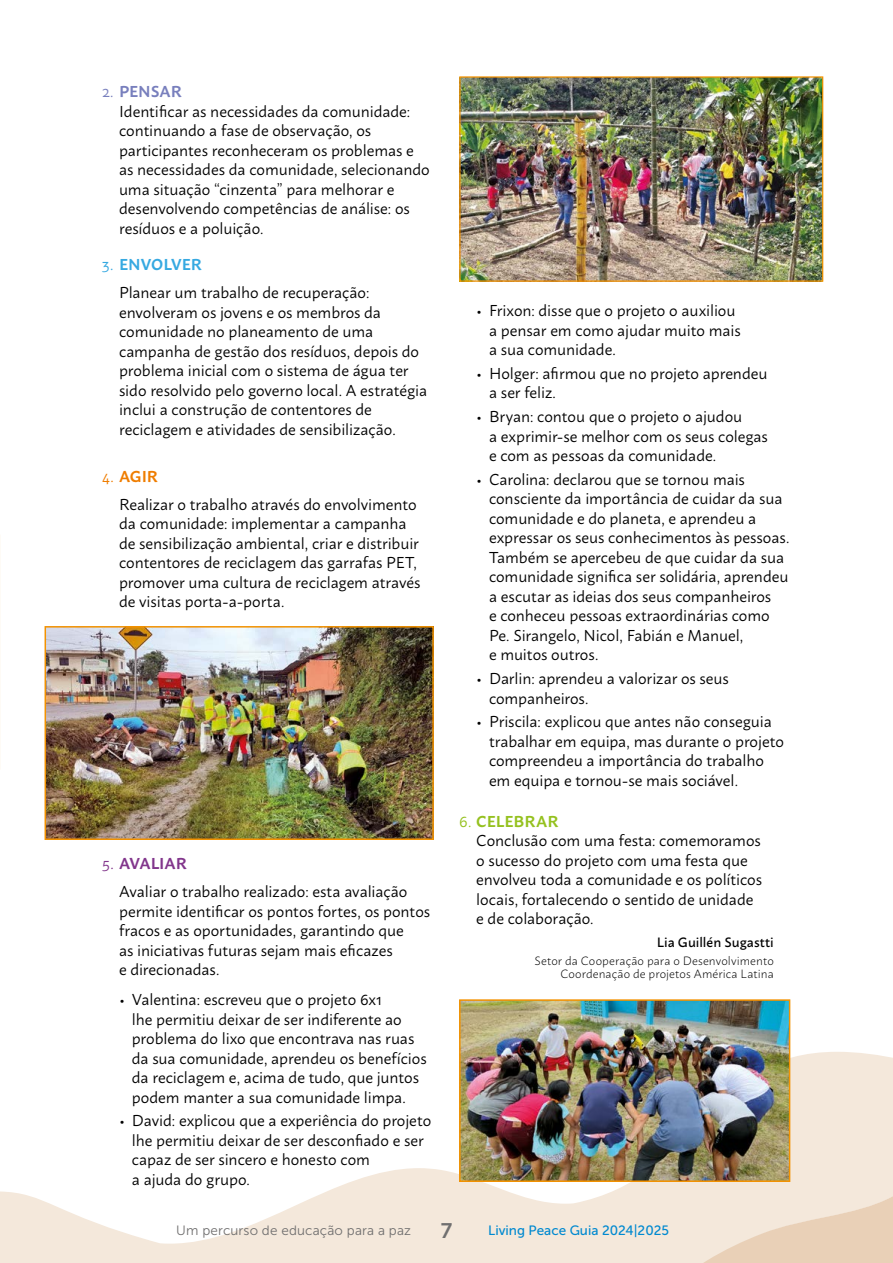
<style>
.page{position:relative;width:893px;height:1263px;background:#fff}
.page>*{position:absolute;margin:0;border:0;box-sizing:border-box;transform-origin:0 0}
.t1{font:21px "Museo Sans 700";color:#706f6f}
.t2{font:15.75px/19.5px "Macho";letter-spacing:-.005em;color:#000}
.t3{font:13.5px "Museo Sans 300";letter-spacing:.01em;color:#706f6f}
.t4{font:13.5px "Museo Sans 500";color:#0089d0}
.t5{font:500 13.5px "Macho";color:#000}
.t6{font:300 12px/12.9px "Macho";letter-spacing:.01em;color:#000;text-align:right}
.s1{color:#787fbd}
.s2{font-weight:600;color:#787fbd}
.s3{color:#36a9e1}
.s4{font-weight:600;color:#36a9e1}
.s5{color:#ef7d00}
.s6{font-weight:600;color:#ef7d00}
.s7{color:#82368c}
.s8{font-weight:600;color:#82368c}
.s9{color:#95c11f}
.s10{font-weight:600;color:#95c11f}
</style>
<div class="page">
<svg style="left:0;top:1052px;width:893px;height:211px"></svg>
<svg style="left:685px;top:1176px;width:208px;height:87px;background:#efdecc"></svg>
<img style="left:461px;top:78px;width:360px;height:202px">
<div style="left:459px;top:76px;width:364px;height:206px;border:1px solid #f39200"></div>
<img style="left:48px;top:629px;width:383px;height:208px">
<div style="left:45px;top:626px;width:389px;height:214px;border:2px solid #f39200"></div>
<img style="left:462px;top:1002px;width:325px;height:177px">
<div style="left:459px;top:999px;width:331px;height:183px;border:2px solid #f39200"></div>
<p class="t2" style="left:119px;top:80px;width:312px;text-indent:-17px"><span class="s1">2.</span> <span class="s2">PENSAR<br></span>Identificar as necessidades da comunidade: continuando a fase de observação, os participantes reconheceram os problemas e as necessidades da comunidade, selecionando uma situação “cinzenta” para melhorar e desenvolvendo competências de análise: os resíduos e a poluição.</p>
<p class="t2" style="left:119px;top:249px;width:252px;line-height:28px;text-indent:-17px"><span class="s3">3.</span> <span class="s4">ENVOLVER<br></span>Planear um trabalho de recuperação:</p>
<p class="t2" style="left:119px;top:301px;width:310px">envolveram os jovens e os membros da comunidade no planeamento de uma campanha de gestão dos resíduos, depois do problema inicial com o sistema de água ter sido resolvido pelo governo local. A estratégia inclui a construção de contentores de reciclagem e atividades de sensibilização.</p>
<p class="t2" style="left:119px;top:461px;width:299px;line-height:28px;text-indent:-17px"><span class="s5">4.</span> <span class="s6">AGIR<br></span>Realizar o trabalho através do envolvimento</p>
<p class="t2" style="left:119px;top:512px;width:303px">da comunidade: implementar a campanha de sensibilização ambiental, criar e distribuir contentores de reciclagem das garrafas PET, promover uma cultura de reciclagem através de visitas porta-a-porta.</p>
<p class="t2" style="left:119px;top:848px;width:290px;line-height:28px;text-indent:-17px"><span class="s7">5.</span> <span class="s8">AVALIAR<br></span>Avaliar o trabalho realizado: esta avaliação</p>
<p class="t2" style="left:119px;top:900px;width:313px">permite identificar os pontos fortes, os pontos fracos e as oportunidades, garantindo que<br>as iniciativas futuras sejam mais eficazes<br>e direcionadas.</p>
<p class="t2" style="left:132px;top:988px;width:296px;text-indent:-13px">• Valentina: escreveu que o projeto 6x1<br>lhe permitiu deixar de ser indiferente ao problema do lixo que encontrava nas ruas da sua comunidade, aprendeu os benefícios da reciclagem e, acima de tudo, que juntos podem manter a sua comunidade limpa.</p>
<p class="t2" style="left:132px;top:1109px;width:301px;text-indent:-13px">• David: explicou que a experiência do projeto lhe permitiu deixar de ser desconfiado e ser capaz de ser sincero e honesto com<br>a ajuda do grupo.</p>
<p class="t2" style="left:489px;top:299px;width:253px;text-indent:-13px">• Frixon: disse que o projeto o auxiliou a pensar em como ajudar muito mais a sua comunidade.</p>
<p class="t2" style="left:489px;top:362px;width:280px;text-indent:-13px">• Holger: afirmou que no projeto aprendeu a ser feliz.</p>
<p class="t2" style="left:489px;top:405px;width:280px;text-indent:-13px">• Bryan: contou que o projeto o ajudou<br>a exprimir-se melhor com os seus colegas e com as pessoas da comunidade.</p>
<p class="t2" style="left:489px;top:468px;width:302px;text-indent:-13px">• Carolina: declarou que se tornou mais consciente da importância de cuidar da sua comunidade e do planeta, e aprendeu a expressar os seus conhecimentos às pessoas.<br>Também se apercebeu de que cuidar da sua comunidade significa ser solidária, aprendeu a escutar as ideias dos seus companheiros<br>e conheceu pessoas extraordinárias como Pe. Sirangelo, Nicol, Fabián e Manuel,<br>e muitos outros.</p>
<p class="t2" style="left:489px;top:667px;width:241px;text-indent:-13px">• Darlin: aprendeu a valorizar os seus companheiros.</p>
<p class="t2" style="left:489px;top:710px;width:297px;text-indent:-13px">• Priscila: explicou que antes não conseguia trabalhar em equipa, mas durante o projeto compreendeu a importância do trabalho em equipa e tornou-se mais sociável.</p>
<p class="t2" style="left:476px;top:810px;width:287px;text-indent:-17px"><span class="s9">6.</span> <span class="s10">CELEBRAR<br></span>Conclusão com uma festa: comemoramos o sucesso do projeto com uma festa que envolveu toda a comunidade e os políticos locais, fortalecendo o sentido de unidade e de colaboração.</p>
<p class="t5" style="left:657px;top:931px;width:119px">Lia Guillén Sugastti</p>
<p class="t6" style="left:534px;top:953px;width:241px">Setor da Cooperação para o Desenvolvimento<br>Coordenação de projetos América Latina</p>
<p class="t3" style="left:176px;top:1223px;width:236px">Um percurso de educação para a paz</p>
<h1 class="t1" style="left:441px;top:1219px;width:13px">7</h1>
<p class="t4" style="left:488px;top:1223px;width:182px">Living Peace Guia 2024|2025</p>
</div>
